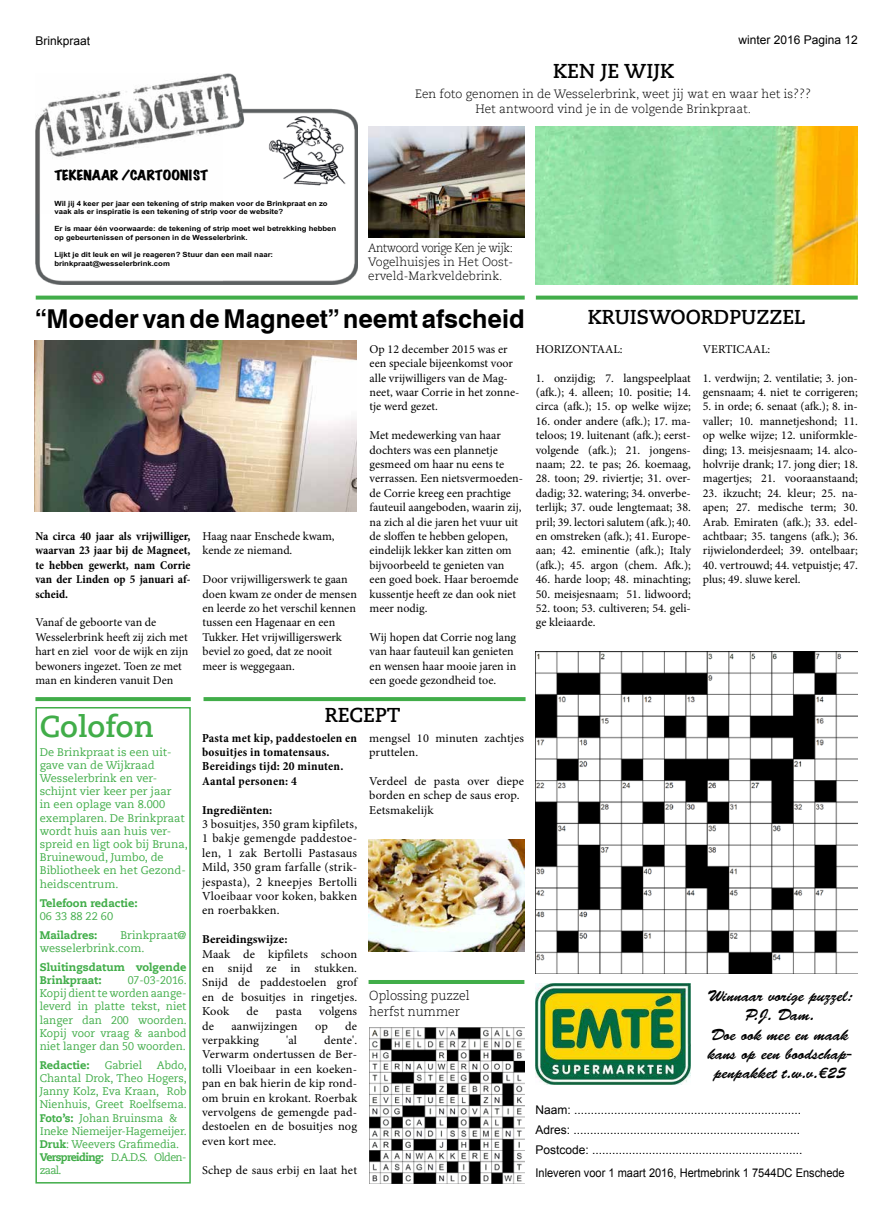
<style>
.page{position:relative;width:893px;height:1219px;background:#fff}
.page>*{position:absolute;margin:0;border:0;box-sizing:border-box;transform-origin:0 0}
.t1{font:700 30px "Caecilia LT Std";color:#41ad49}
.t2{font:700 26px "Swiss 721 BT";color:#000}
.t3{font:700 20px "Caecilia LT Std";color:#000}
.t4{font:16px/19.2px "Brush Script Std";color:#000;text-align:center}
.t5{font:300 13px/15.6px "Caecilia LT Std";color:#000;scale:.95 1}
.t6{font:expanded 12.7px "Marker Felt";color:#000;scale:1.09 1}
.t7{font:12.4px/14.4px "Minion Pro";letter-spacing:.02em;color:#000;text-align:justify}
.t8{font:700 condensed 12.4px/14.4px "Minion Pro";letter-spacing:.02em;color:#000}
.t9{font:12px/14.4px "Minion Pro";color:#000}
.t10{font:12px/20.1px "Arial";color:#000}
.t11{font:700 condensed 12px/14.4px "Minion Pro";color:#000;text-align:justify}
.t12{font:300 12px/14.4px "Caecilia LT Std";color:#000;text-align:center}
.t13{font:300 12px/14.4px "Caecilia LT Std";color:#000;text-align:justify;scale:.95 1}
.t14{font:12px "Arial";color:#000;scale:.92 1}
.t15{font:700 12px "Minion Pro";color:#000}
.t16{font:11px/13.2px "Caecilia LT Std";color:#41ad49}
.t17{font:800 11px/13.2px "Caecilia LT Std";color:#41ad49}
.t18{font:700 7.2px/8.6px "Arial";color:#000;scale:1.09 1}
.s1{font-weight:800}
</style>
<div class="page">
<svg style="left:204px;top:697px;width:322px;height:4px"></svg>
<svg style="left:536px;top:296px;width:322px;height:4px"></svg>
<svg style="left:35px;top:697px;width:156px;height:4px"></svg>
<svg style="left:36px;top:296px;width:489px;height:4px;background:#54b55b"></svg>
<img style="left:535px;top:984px;width:156px;height:101px">
<div style="left:35px;top:707px;width:156px;height:476px;border:2px solid #41ad49"></div>
<hr style="left:369px;top:980px;width:155px;height:4px;background:#41ad49">
<img style="left:36px;top:74px;width:322px;height:210px">
<img style="left:369px;top:126px;width:155px;height:111px">
<img style="left:536px;top:126px;width:322px;height:158px">
<img style="left:369px;top:1027px;width:156px;height:156px">
<img style="left:536px;top:651px;width:322px;height:322px">
<img style="left:369px;top:840px;width:155px;height:111px">
<img style="left:35px;top:341px;width:321px;height:171px">
<p class="t10" style="left:35px;top:31px;width:56px">Brinkpraat</p>
<p class="t10" style="left:738px;top:30px;width:121px">winter 2016 Pagina 12</p>
<p class="t6" style="left:54px;top:165px;width:142px">TEKENAAR /CARTOONIST</p>
<p class="t18" style="left:54px;top:199px;width:252px">Wil jij 4 keer per jaar een tekening of strip maken voor de Brinkpraat en zo vaak als er inspiratie is een tekening of strip voor de website?</p>
<p class="t18" style="left:54px;top:225px;width:260px">Er is maar één voorwaarde: de tekening of strip moet wel betrekking hebben op gebeurtenissen of personen in de Wesselerbrink.</p>
<p class="t18" style="left:54px;top:250px;width:202px">Lijkt je dit leuk en wil je reageren? Stuur dan een mail naar: brinkpraat@wesselerbrink.com</p>
<h3 class="t3" style="left:553px;top:60px;width:123px">KEN JE WIJK</h3>
<p class="t12" style="left:415px;top:87px;width:397px">Een foto genomen in de Wesselerbrink, weet jij wat en waar het is???<br>Het antwoord vind je in de volgende Brinkpraat.</p>
<p class="t13" style="left:368px;top:241px;width:154px">Antwoord vorige Ken je wijk:<br>Vogelhuisjes in Het Oost&shy;erveld-Markveldebrink.</p>
<h2 class="t2" style="left:35px;top:303px;width:491px">“Moeder van de Magneet” neemt afscheid</h2>
<p class="t11" style="left:35px;top:529px;width:157px">Na circa 40 jaar als vrijwilliger, waarvan 23 jaar bij de Magneet, te hebben gewerkt, nam Corrie van der Linden op 5 januari af&shy;scheid.</p>
<p class="t9" style="left:35px;top:615px;width:154px">Vanaf de geboorte van de<br>Wesselerbrink heeft zij zich met hart en ziel voor de wijk en zijn bewoners ingezet. Toen ze met man en kinderen vanuit Den</p>
<h1 class="t1" style="left:40px;top:709px;width:115px">Colofon</h1>
<p class="t16" style="left:40px;top:745px;width:150px">De Brinkpraat is een uit&shy;gave van de Wijkraad<br>Wesselerbrink en ver&shy;schijnt vier keer per jaar<br>in een oplage van 8.000 exemplaren. De Brinkpraat wordt huis aan huis ver&shy;spreid en ligt ook bij Bruna,<br>Bruinewoud, Jumbo, de<br>Bibliotheek en het Gezond&shy;heidscentrum.</p>
<p class="t17" style="left:40px;top:896px;width:99px">Telefoon redactie:</p>
<p class="t16" style="left:40px;top:909px;width:75px">06 33 88 22 60</p>
<p class="t17" style="left:40px;top:928px;width:59px">Mailadres:</p>
<p class="t16" style="left:40px;top:928px;width:148px;text-indent:81px">Brinkpraat@ wesselerbrink.com.</p>
<p class="t17" style="left:40px;top:960px;width:148px">Sluitingsdatum volgende<br>Brinkpraat:</p>
<p class="t16" style="left:40px;top:974px;width:149px;text-align:justify;text-indent:88px">07-03-2016.<br>Kopij dient te worden aange&shy;leverd in platte tekst, niet langer dan 200 woorden.<br>Kopij voor vraag &amp; aanbod niet langer dan 50 woorden.</p>
<p class="t17" style="left:40px;top:1058px;width:51px">Redactie:</p>
<p class="t16" style="left:105px;top:1058px;width:39px">Gabriel</p>
<p class="t16" style="left:40px;top:1058px;width:149px;text-indent:117px">Abdo,<br>Chantal Drok, Theo Hogers,<br>Janny Kolz, Eva Kraan, Rob<br>Nienhuis, Greet Roelfsema.<br><span class="s1">Foto’s:</span> Johan Bruinsma &amp;<br>Ineke Niemeijer-Hagemeijer.<br><span class="s1">Druk</span>: Weevers Grafimedia.<br><span class="s1">Verspreiding:</span> D.A.D.S. Olden&shy;zaal.</p>
<p class="t9" style="left:203px;top:529px;width:134px">Haag naar Enschede kwam, kende ze niemand.</p>
<p class="t9" style="left:203px;top:572px;width:156px">Door vrijwilligerswerk te gaan doen kwam ze onder de mensen en leerde zo het verschil kennen tussen een Hagenaar en een<br>Tukker. Het vrijwilligerswerk beviel zo goed, dat ze nooit meer is weggegaan.</p>
<p class="t9" style="left:370px;top:342px;width:151px">Op 12 december 2015 was er een speciale bijeenkomst voor alle vrijwilligers van de Mag&shy;neet, waar Corrie in het zonne&shy;tje werd gezet.</p>
<p class="t9" style="left:370px;top:428px;width:155px">Met medewerking van haar dochters was een plannetje gesmeed om haar nu eens te verrassen. Een nietsvermoeden&shy;de Corrie kreeg een prachtige fauteuil aangeboden, waarin zij, na zich al die jaren het vuur uit de sloffen te hebben gelopen, eindelijk lekker kan zitten om bijvoorbeeld te genieten van een goed boek. Haar beroemde kussentje heeft ze dan ook niet meer nodig.</p>
<p class="t9" style="left:370px;top:630px;width:148px">Wij hopen dat Corrie nog lang van haar fauteuil kan genieten en wensen haar mooie jaren in een goede gezondheid toe.</p>
<h3 class="t3" style="left:325px;top:704px;width:77px">RECEPT</h3>
<p class="t8" style="left:202px;top:730px;width:157px">Pasta met kip, paddestoelen en bosuitjes in tomatensaus.<br>Bereidings tijd: 20 minuten.<br>Aantal personen: 4</p>
<p class="t15" style="left:202px;top:801px;width:72px">Ingrediënten:</p>
<p class="t7" style="left:202px;top:817px;width:157px">3 bosuitjes, 350 gram kipfilets, 1 bakje gemengde paddestoe&shy;len, 1 zak Bertolli Pastasaus Mild, 350 gram farfalle (strik&shy;jespasta), 2 kneepjes Bertolli Vloeibaar voor koken, bakken en roerbakken.</p>
<p class="t15" style="left:202px;top:931px;width:87px">Bereidingswijze:</p>
<p class="t9" style="left:202px;top:947px;width:157px;text-align:justify">Maak de kipfilets schoon en snijd ze in stukken.<br>Snijd de paddestoelen grof en de bosuitjes in ringetjes.<br>Kook</p>
<p class="t9" style="left:247px;top:1004px;width:13px">de</p>
<p class="t9" style="left:276px;top:1004px;width:28px">pasta</p>
<p class="t9" style="left:319px;top:1004px;width:39px">volgens</p>
<p class="t9" style="left:202px;top:1019px;width:13px">de</p>
<p class="t9" style="left:231px;top:1019px;width:68px">aanwijzingen</p>
<p class="t9" style="left:315px;top:1019px;width:14px">op</p>
<p class="t9" style="left:345px;top:1019px;width:13px">de</p>
<p class="t9" style="left:202px;top:1033px;width:58px">verpakking</p>
<p class="t9" style="left:286px;top:1033px;width:12px">'al</p>
<p class="t9" style="left:202px;top:1033px;width:157px;text-align:justify;text-indent:122px">dente'.<br>Verwarm ondertussen de Ber&shy;tolli Vloeibaar in een koeken&shy;pan en bak hierin de kip rond&shy;om bruin en krokant. Roerbak vervolgens de gemengde pad&shy;destoelen en de bosuitjes nog even kort mee.</p>
<p class="t9" style="left:202px;top:1163px;width:156px">Schep de saus erbij en laat het</p>
<p class="t9" style="left:369px;top:731px;width:157px">mengsel 10 minuten zachtjes pruttelen.</p>
<p class="t9" style="left:369px;top:774px;width:157px">Verdeel de pasta over diepe borden en schep de saus erop.<br>Eetsmakelijk</p>
<p class="t5" style="left:369px;top:988px;width:107px">Oplossing puzzel herfst nummer</p>
<h3 class="t3" style="left:588px;top:305px;width:220px">KRUISWOORDPUZZEL</h3>
<p class="t9" style="left:536px;top:342px;width:88px">HORIZONTAAL:</p>
<p class="t9" style="left:536px;top:371px;width:157px;text-align:justify">1. onzijdig; 7. langspeelplaat (afk.); 4. alleen; 10. positie; 14. circa (afk.); 15. op welke wijze;</p>
<p class="t9" style="left:536px;top:414px;width:157px;text-align:justify">16. onder andere (afk.); 17. ma&shy;teloos; 19. luitenant (afk.); eerst&shy;volgende (afk.); 21. jongens&shy;naam; 22. te pas; 26. koemaag,</p>
<p class="t9" style="left:536px;top:471px;width:157px;text-align:justify">28. toon; 29. riviertje; 31. over&shy;dadig; 32. watering; 34. onverbe&shy;terlijk; 37. oude lengtemaat; 38. pril; 39. lectori salutem (afk.); 40. en omstreken (afk.); 41. Europe&shy;aan; 42. eminentie (afk.); Italy (afk.); 45. argon (chem. Afk.);</p>
<p class="t9" style="left:536px;top:572px;width:157px">46. harde loop; 48. minachting;</p>
<p class="t9" style="left:536px;top:587px;width:157px">50. meisjesnaam; 51. lidwoord;</p>
<p class="t9" style="left:536px;top:601px;width:157px">52. toon; 53. cultiveren; 54. geli&shy;ge kleiaarde.</p>
<p class="t9" style="left:703px;top:342px;width:69px">VERTICAAL:</p>
<p class="t9" style="left:703px;top:371px;width:157px">1. verdwijn; 2. ventilatie; 3. jon&shy;gensnaam; 4. niet te corrigeren;</p>
<p class="t9" style="left:703px;top:399px;width:157px;text-align:justify">5. in orde; 6. senaat (afk.); 8. in&shy;valler; 10. mannetjeshond; 11. op welke wijze; 12. uniformkle&shy;ding; 13. meisjesnaam; 14. alco&shy;holvrije drank; 17. jong dier; 18. magertjes; 21. vooraanstaand;</p>
<p class="t9" style="left:703px;top:486px;width:157px;text-align:justify">23. ikzucht; 24. kleur; 25. na&shy;apen; 27. medische term; 30.<br>Arab. Emiraten (afk.); 33. edel&shy;achtbaar; 35. tangens (afk.); 36. rijwielonderdeel; 39. ontelbaar;</p>
<p class="t9" style="left:703px;top:558px;width:156px">40. vertrouwd; 44. vetpuistje; 47. plus; 49. sluwe kerel.</p>
<h3 class="t4" style="left:707px;top:987px;width:146px">Winnaar vorige puzzel:<br>P.J. Dam.<br>Doe ook mee en maak kans op een boodschap&shy;penpakket t.w.v.€25</h3>
<p class="t10" style="left:535px;top:1100px;width:268px">Naam: ....................................................................<br>Adres: ....................................................................<br>Postcode: ...............................................................</p>
<p class="t14" style="left:535px;top:1165px;width:338px">Inleveren voor 1 maart 2016, Hertmebrink 1 7544DC Enschede</p>
</div>
